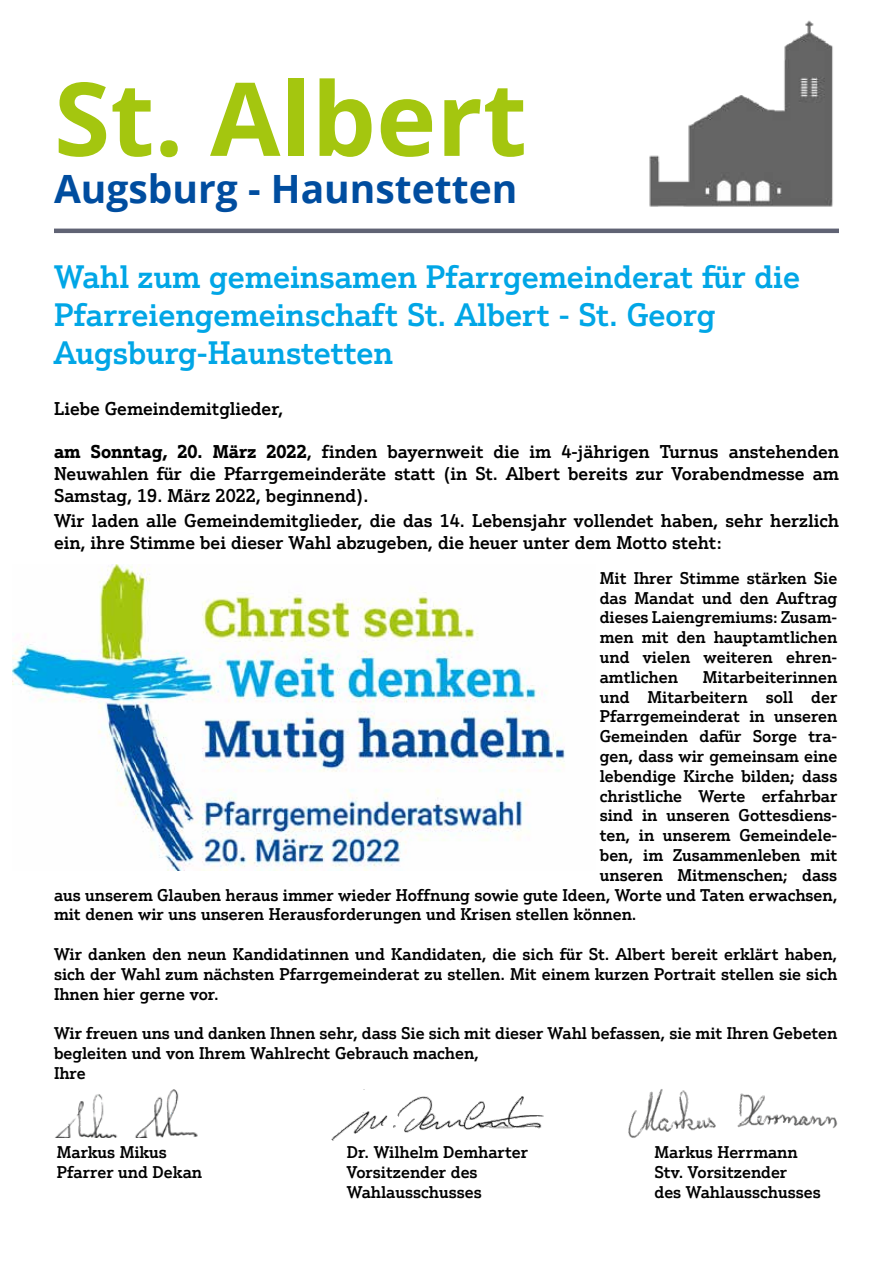
<style>
.page{position:relative;width:893px;height:1263px;background:#fff}
.page>*{position:absolute;margin:0;border:0;box-sizing:border-box;transform-origin:0 0}
.t1{font:700 102px "Open Sans";color:#a4c60f}
.t2{font:700 39px "Open Sans";color:#004d9f}
.t3{font:500 31.5px/37.8px "Justus Pro";color:#01a6e6}
.t4{font:500 18px/21.6px "Justus Pro";color:#000;text-align:justify}
.t5{font:500 16.5px/19.8px "Justus Pro";color:#000}
.s1{font-weight:700}
</style>
<div class="page">
<img style="left:649px;top:20px;width:184px;height:187px">
<hr style="left:54px;top:229px;width:785px;height:4px;background:#606374">
<img style="left:12px;top:564px;width:553px;height:307px">
<img style="left:55px;top:1089px;width:143px;height:48px">
<img style="left:331px;top:1089px;width:213px;height:52px">
<img style="left:628px;top:1089px;width:210px;height:49px">
<h1 class="t1" style="left:54px;top:47px;width:474px">St. Albert</h1>
<h2 class="t2" style="left:54px;top:161px;width:465px">Augsburg - Haunstetten</h2>
<h3 class="t3" style="left:54px;top:258px;width:748px">Wahl zum gemeinsamen Pfarrgemeinderat für die<br>Pfarreiengemeinschaft St. Albert - St. Georg<br>Augsburg-Haunstetten</h3>
<p class="t4" style="left:54px;top:398px;width:231px">Liebe Gemeindemitglieder,</p>
<p class="t4" style="left:54px;top:441px;width:786px"><span class="s1">am Sonntag, 20. März 2022</span>, finden bayernweit die im 4-jährigen Turnus anstehenden Neuwahlen für die Pfarrgemeinderäte statt (in St. Albert bereits zur Vorabendmesse am Samstag, 19. März 2022, beginnend).</p>
<p class="t4" style="left:54px;top:510px;width:786px">Wir laden alle Gemeindemitglieder, die das 14. Lebensjahr vollendet haben, sehr herzlich ein, ihre Stimme bei dieser Wahl abzugeben, die heuer unter dem Motto steht:</p>
<p class="t5" style="left:600px;top:568px;width:239px;text-align:justify">Mit Ihrer Stimme stärken Sie das Mandat und den Auftrag dieses Laiengremiums: Zusam&shy;men mit den hauptamtlichen und vielen weiteren ehren&shy;amtlichen</p>
<p class="t5" style="left:703px;top:667px;width:136px">Mitarbeiterinnen</p>
<p class="t5" style="left:600px;top:686px;width:239px">und Mitarbeitern soll der</p>
<p class="t5" style="left:600px;top:706px;width:239px">Pfarrgemeinderat in unseren</p>
<p class="t5" style="left:600px;top:726px;width:239px">Gemeinden dafür Sorge tra-</p>
<p class="t5" style="left:600px;top:746px;width:239px">gen, dass wir gemeinsam eine</p>
<p class="t5" style="left:600px;top:766px;width:239px">lebendige Kirche bilden; dass</p>
<p class="t5" style="left:600px;top:785px;width:239px">christliche Werte erfahrbar</p>
<p class="t5" style="left:600px;top:805px;width:239px">sind in unseren Gottesdiens-</p>
<p class="t5" style="left:600px;top:825px;width:239px">ten, in unserem Gemeindele-</p>
<p class="t5" style="left:600px;top:845px;width:239px">ben, im Zusammenleben mit</p>
<p class="t5" style="left:600px;top:865px;width:239px">unseren Mitmenschen; dass</p>
<p class="t5" style="left:54px;top:884px;width:785px">aus unserem Glauben heraus immer wieder Hoffnung sowie gute Ideen, Worte und Taten erwachsen,</p>
<p class="t5" style="left:54px;top:904px;width:584px">mit denen wir uns unseren Herausforderungen und Krisen stellen können.</p>
<p class="t5" style="left:54px;top:944px;width:785px;text-align:justify">Wir danken den neun Kandidatinnen und Kandidaten, die sich für St. Albert bereit erklärt haben, sich der Wahl zum nächsten Pfarrgemeinderat zu stellen. Mit einem kurzen Portrait stellen sie sich Ihnen hier gerne vor.</p>
<p class="t5" style="left:54px;top:1023px;width:785px">Wir freuen uns und danken Ihnen sehr, dass Sie sich mit dieser Wahl befassen, sie mit Ihren Gebeten begleiten und von Ihrem Wahlrecht Gebrauch machen,<br>Ihre</p>
<p class="t5" style="left:57px;top:1142px;width:147px">Markus Mikus<br>Pfarrer und Dekan</p>
<p class="t5" style="left:347px;top:1142px;width:183px">Dr. Wilhelm Demharter<br>Vorsitzender des<br>Wahlausschusses</p>
<p class="t5" style="left:655px;top:1142px;width:168px">Markus Herrmann<br>Stv. Vorsitzender<br>des Wahlausschusses</p>
</div>
